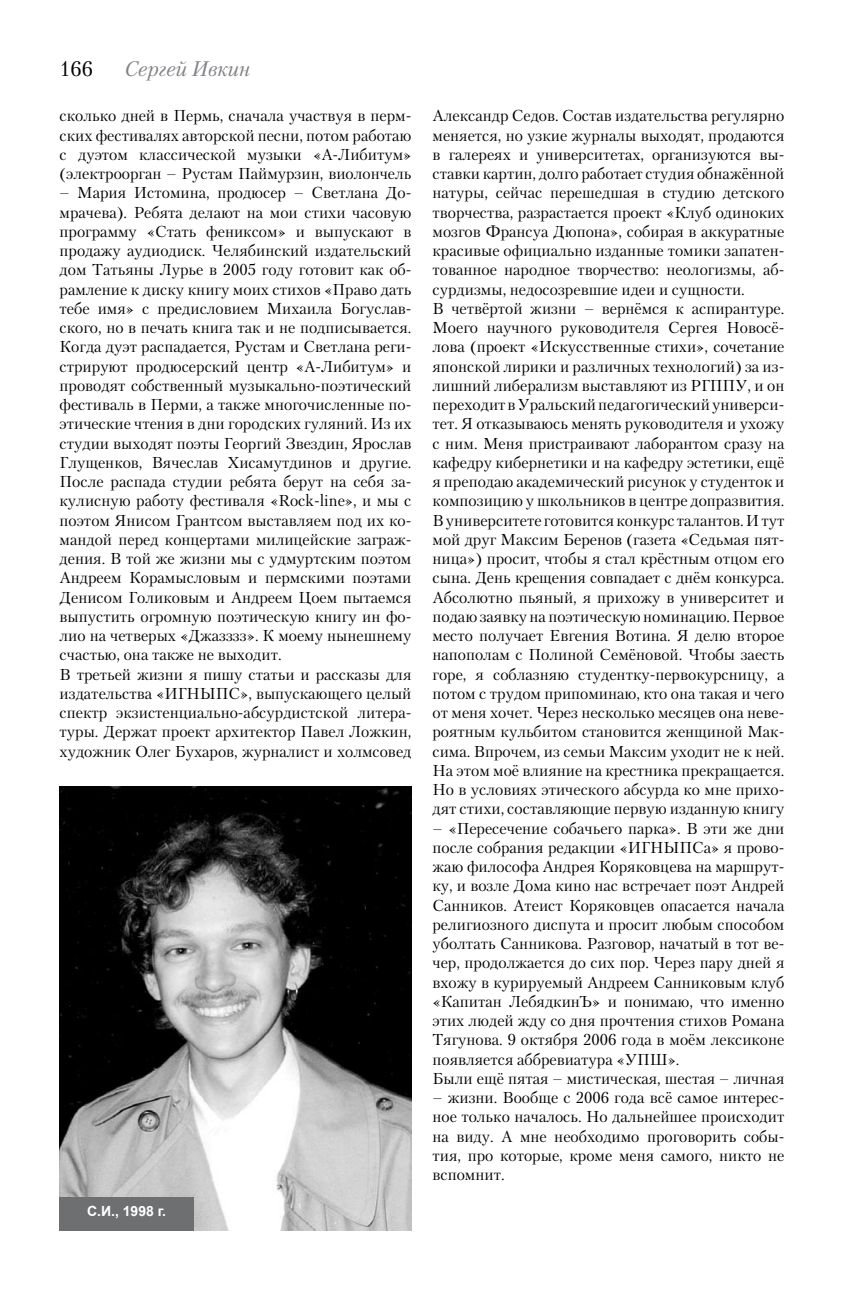
<style>
.page{position:relative;width:844px;height:1290px;background:#fff}
.page>*{position:absolute;margin:0;border:0;box-sizing:border-box;transform-origin:0 0}
.t1{font:italic 21px "Petersburg C";color:#808285}
.t2{font:21px "Petersburg C";color:#000}
.t3{font:15.75px/19.2px "Petersburg C";color:#000}
.t4{font:700 14px "Arial";color:#fff}
</style>
<div class="page">
<img style="left:60px;top:786px;width:351px;height:444px">
<div style="left:60px;top:1197px;width:133px;height:33px;background:#6d6f71"></div>
<h1 class="t2" style="left:60px;top:56px;width:35px">166</h1>
<p class="t3" style="left:60px;top:106px;width:353px;text-align:justify">сколько дней в Пермь, сначала участвуя в перм&shy;ских фестивалях авторской песни, потом работаю с дуэтом классической музыки «А-Либитум» (электроорган – Рустам Паймурзин, виолончель</p>
<p class="t3" style="left:60px;top:183px;width:353px">– Мария Истомина, продюсер – Светлана До&shy;мрачева). Ребята делают на мои стихи часовую программу «Стать фениксом» и выпускают в продажу аудиодиск. Челябинский издательский дом Татьяны Лурье в 2005 году готовит как об&shy;рамление к диску книгу моих стихов «Право дать тебе имя» с предисловием Михаила Богуслав&shy;ского, но в печать книга так и не подписывается.<br>Когда дуэт распадается, Рустам и Светлана реги&shy;стрируют продюсерский центр «А-Либитум» и проводят собственный музыкально-поэтический фестиваль в Перми, а также многочисленные по&shy;этические чтения в дни городских гуляний. Из их студии выходят поэты Георгий Звездин, Ярослав Глущенков, Вячеслав Хисамутдинов и другие.<br>После распада студии ребята берут на себя за&shy;кулисную работу фестиваля «Rock-line», и мы с поэтом Янисом Грантсом выставляем под их ко&shy;мандой перед концертами милицейские заграж&shy;дения. В той же жизни мы с удмуртским поэтом Андреем Корамысловым и пермскими поэтами Денисом Голиковым и Андреем Цоем пытаемся выпустить огромную поэтическую книгу ин фо&shy;лио на четверых «Джазззз». К моему нынешнему счастью, она также не выходит.<br>В третьей жизни я пишу статьи и рассказы для издательства «ИГНЫПС», выпускающего целый спектр экзистенциально-абсурдистской литера&shy;туры. Держат проект архитектор Павел Ложкин, художник Олег Бухаров, журналист и холмсовед</p>
<h1 class="t1" style="left:124px;top:56px;width:127px">Сергей Ивкин</h1>
<p class="t4" style="left:87px;top:1202px;width:81px">С.И., 1998 г.</p>
<p class="t3" style="left:432px;top:106px;width:353px">Александр Седов. Состав издательства регулярно меняется, но узкие журналы выходят, продаются в галереях и университетах, организуются вы&shy;ставки картин, долго работает студия обнажённой натуры, сейчас перешедшая в студию детского творчества, разрастается проект «Клуб одиноких мозгов Франсуа Дюпона», собирая в аккуратные красивые официально изданные томики запатен&shy;тованное народное творчество: неологизмы, аб&shy;сурдизмы, недосозревшие идеи и сущности.<br>В четвёртой жизни – вернёмся к аспирантуре.<br>Моего научного руководителя Сергея Новосё&shy;лова (проект «Искусственные стихи», сочетание японской лирики и различных технологий) за из&shy;лишний либерализм выставляют из РГППУ, и он переходит в Уральский педагогический универси&shy;тет. Я отказываюсь менять руководителя и ухожу с ним. Меня пристраивают лаборантом сразу на кафедру кибернетики и на кафедру эстетики, ещё я преподаю академический рисунок у студенток и композицию у школьников в центре допразвития.<br>В университете готовится конкурс талантов. И тут мой друг Максим Беренов (газета «Седьмая пят&shy;ница») просит, чтобы я стал крёстным отцом его сына. День крещения совпадает с днём конкурса.<br>Абсолютно пьяный, я прихожу в университет и подаю заявку на поэтическую номинацию. Первое место получает Евгения Вотина. Я делю второе напополам с Полиной Семёновой. Чтобы заесть горе, я соблазняю студентку-первокурсницу, а потом с трудом припоминаю, кто она такая и чего от меня хочет. Через несколько месяцев она неве&shy;роятным кульбитом становится женщиной Мак&shy;сима. Впрочем, из семьи Максим уходит не к ней.<br>На этом моё влияние на крестника прекращается.<br>Но в условиях этического абсурда ко мне прихо&shy;дят стихи, составляющие первую изданную книгу</p>
<p class="t3" style="left:432px;top:818px;width:353px">– «Пересечение собачьего парка». В эти же дни после собрания редакции «ИГНЫПСа» я прово&shy;жаю философа Андрея Коряковцева на маршрут&shy;ку, и возле Дома кино нас встречает поэт Андрей Санников. Атеист Коряковцев опасается начала религиозного диспута и просит любым способом уболтать Санникова. Разговор, начатый в тот ве&shy;чер, продолжается до сих пор. Через пару дней я вхожу в курируемый Андреем Санниковым клуб «Капитан ЛебядкинЪ» и понимаю, что именно этих людей жду со дня прочтения стихов Романа Тягунова. 9 октября 2006 года в моём лексиконе появляется аббревиатура «УПШ».<br>Были ещё пятая – мистическая, шестая – личная</p>
<p class="t3" style="left:432px;top:1088px;width:353px;text-align:justify">– жизни. Вообще с 2006 года всё самое интерес&shy;ное только началось. Но дальнейшее происходит на виду. А мне необходимо проговорить собы&shy;тия, про которые, кроме меня самого, никто не вспомнит.</p>
</div>
